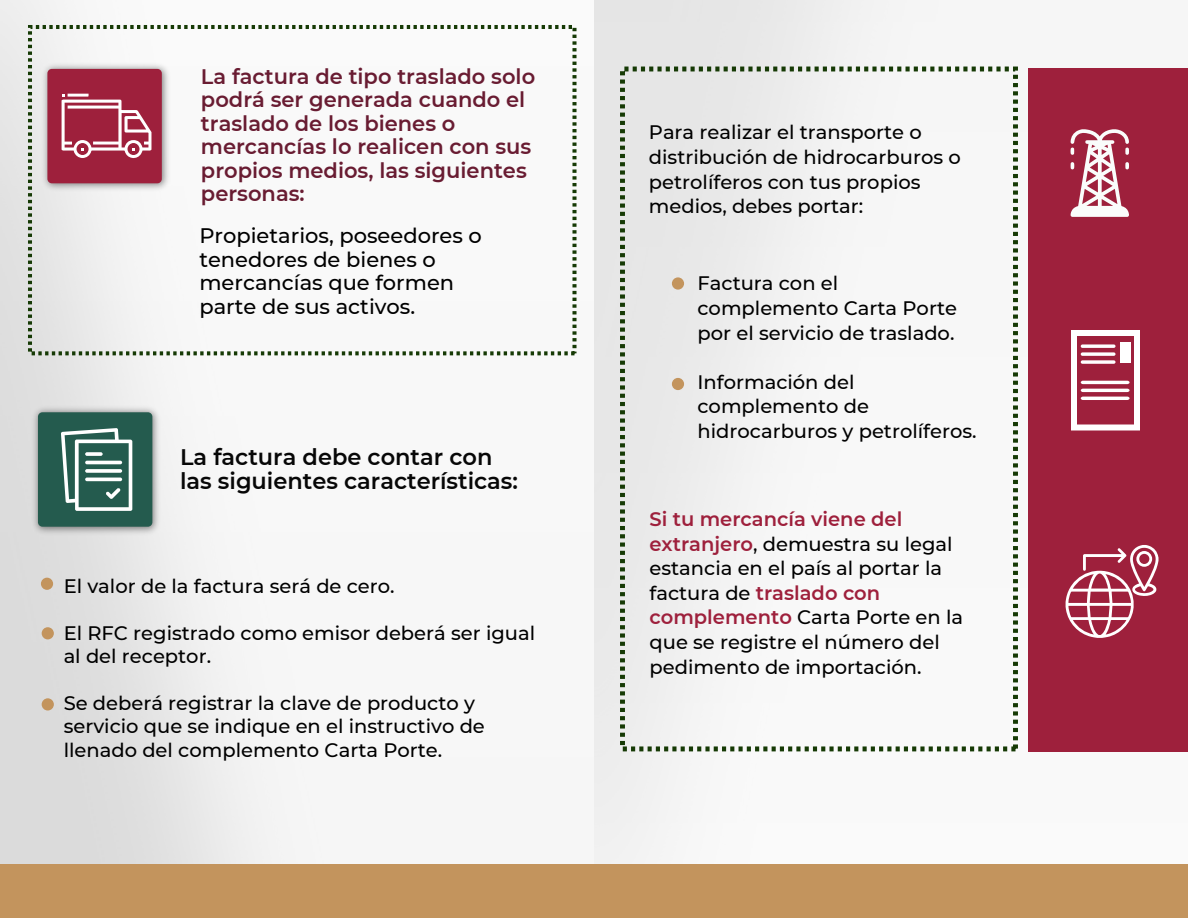
<style>
.page{position:relative;width:1188px;height:918px;background:#fff}
.page>*{position:absolute;margin:0;border:0;box-sizing:border-box;transform-origin:0 0}
.t1{font:600 22.5px/23.4px "Montserrat";color:#070707}
.t2{font:600 21px/23.4px "Montserrat";color:#691c32}
.t3{font:500 21px/23.4px "Montserrat";color:#000}
.t4{font:500 19.5px/24.6px "Montserrat";color:#000}
.s1{font-weight:600;color:#9e203c}
</style>
<div class="page">
<div style="left:594px;top:0;width:594px;height:918px;background:linear-gradient(to right,#ececec,#fcfbfb)"></div>
<div style="left:0;top:0;width:594px;height:918px;background:linear-gradient(to right,#e5e5e5,#fff)"></div>
<div style="left:1029px;top:68px;width:159px;height:684px;background:#9e203c"></div>
<div style="left:41px;top:578px;width:12px;height:12px;background:#c3945d;border-radius:50%"></div>
<div style="left:672px;top:277px;width:12px;height:13px;background:#c3945d;border-radius:50%"></div>
<div style="left:672px;top:378px;width:12px;height:12px;background:#c3945d;border-radius:50%"></div>
<div style="left:42px;top:627px;width:12px;height:12px;background:#c3945d;border-radius:50%"></div>
<div style="left:42px;top:698px;width:12px;height:13px;background:#c3945d;border-radius:50%"></div>
<div style="left:28px;top:25px;width:549px;height:330px;border:4px dashed #163a05"></div>
<div style="left:620px;top:67px;width:398px;height:684px;border:5px dashed #163a05"></div>
<img style="left:29px;top:403px;width:135px;height:135px">
<div style="left:38px;top:412px;width:114px;height:115px;background:#245b4e;border-radius:4px"></div>
<svg style="left:61px;top:428px;width:71px;height:83px"></svg>
<svg style="left:85px;top:452px;width:18px;height:4px"></svg>
<hr style="left:85px;top:461px;width:37px;height:3px;background:#fff;border-radius:2px">
<svg style="left:85px;top:469px;width:37px;height:4px"></svg>
<hr style="left:85px;top:478px;width:37px;height:3px;background:#fff;border-radius:2px">
<svg style="left:1081px;top:344px;width:35px;height:4px"></svg>
<svg style="left:1081px;top:352px;width:35px;height:4px"></svg>
<svg style="left:1081px;top:360px;width:35px;height:4px"></svg>
<svg style="left:1081px;top:381px;width:49px;height:19px"></svg>
<div style="left:1071px;top:330px;width:69px;height:100px;border:6px solid #fff"></div>
<div style="left:1120px;top:342px;width:11px;height:21px;background:#fff"></div>
<svg style="left:1071px;top:129px;width:58px;height:88px"></svg>
<img style="left:38px;top:60px;width:132px;height:135px">
<div style="left:47px;top:69px;width:115px;height:114px;background:#9e203c;border-radius:4px"></div>
<svg style="left:62px;top:94px;width:89px;height:64px"></svg>
<div style="left:0;top:864px;width:1188px;height:54px;background:#c3945d"></div>
<svg style="left:1066px;top:545px;width:93px;height:93px"></svg>
<p class="t2" style="left:201px;top:64px;width:336px">La factura de tipo traslado solo podrá ser generada cuando el traslado de los bienes o mercancías lo realicen con sus propios medios, las siguientes personas:</p>
<p class="t3" style="left:199px;top:223px;width:284px">Propietarios, poseedores o tenedores de bienes o mercancías que formen parte de sus activos.</p>
<p class="t1" style="left:180px;top:445px;width:340px">La factura debe contar con las siguientes características:</p>
<p class="t4" style="left:64px;top:573px;width:333px">El valor de la factura será de cero.</p>
<p class="t4" style="left:64px;top:620px;width:473px;line-height:23.4px">El RFC registrado como emisor deberá ser igual al del receptor.</p>
<p class="t4" style="left:64px;top:690px;width:423px;line-height:23.4px">Se deberá registrar la clave de producto y servicio que se indique en el instructivo de llenado del complemento Carta Porte.</p>
<p class="t4" style="left:649px;top:119px;width:313px">Para realizar el transporte o distribución de hidrocarburos o petrolíferos con tus propios medios, debes portar:</p>
<p class="t4" style="left:697px;top:270px;width:261px">Factura con el complemento Carta Porte por el servicio de traslado.</p>
<p class="t4" style="left:697px;top:369px;width:281px">Información del complemento de hidrocarburos y petrolíferos.</p>
<p class="t4" style="left:650px;top:506px;width:315px"><span class="s1">Si tu mercancía viene del extranjero</span>, demuestra su legal estancia en el país al portar la factura de <span class="s1">traslado con complemento</span> Carta Porte en la que se registre el número del pedimento de importación.</p>
</div>
